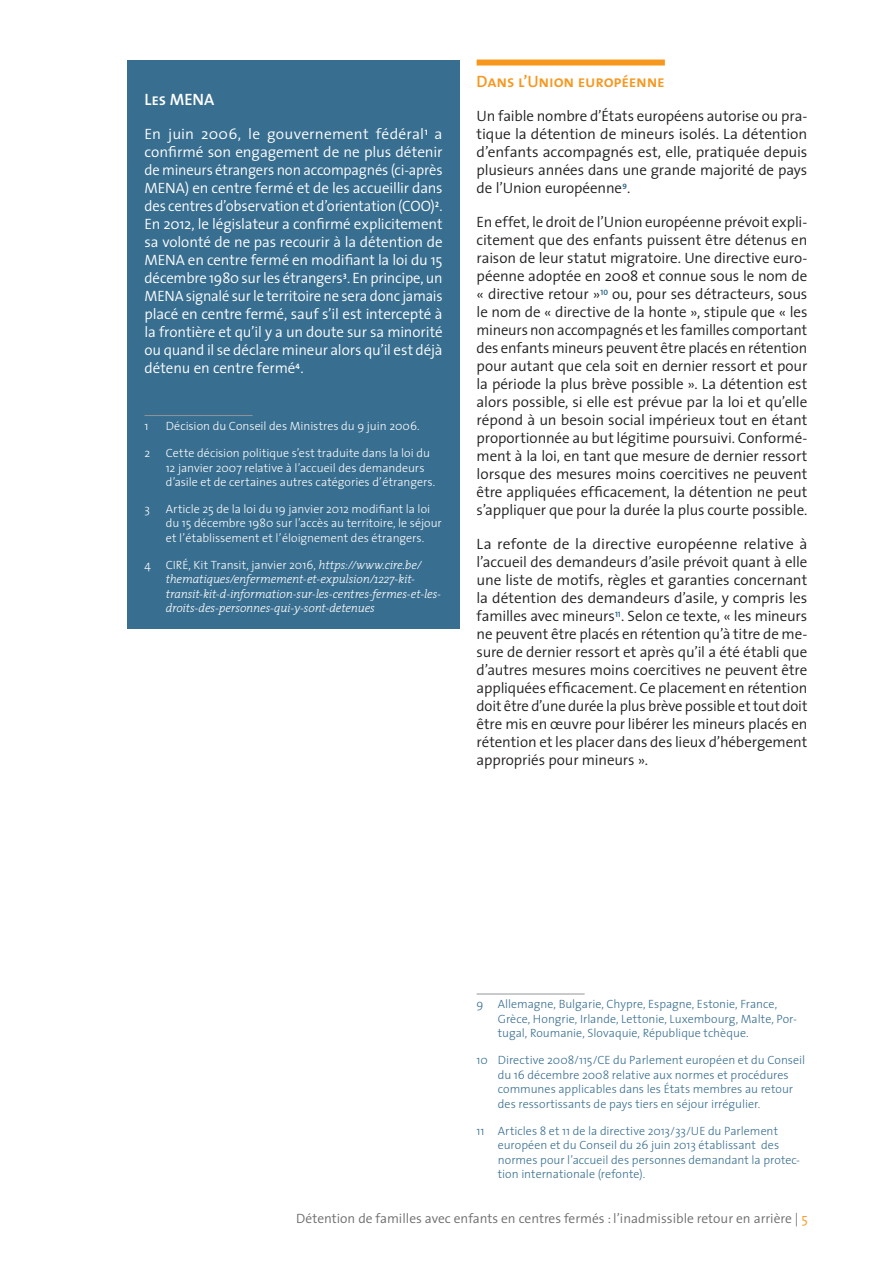
<style>
.page{position:relative;width:893px;height:1263px;background:#fff}
.page>*{position:absolute;margin:0;border:0;box-sizing:border-box;transform-origin:0 0}
.titre_2_cadre_-_2_or{font:16.5px "The Sans Semi Bold Caps";letter-spacing:-.015em;color:#f7971d}
.titre_2_cadre_-_2_bl{font:16.5px "The Sans Semi Bold Caps";letter-spacing:-.005em;color:#fff}
.corps_de_texte{font:300 15px/18px "The Sans";letter-spacing:-.005em;color:#231f20;text-align:justify}
.corps_de_texte_bleu{font:300 15px/18px "The Sans";letter-spacing:-.01em;color:#fff;text-align:justify}
.t1{font:300 13.5px "The Sans";color:#6c6d70}
.note_de_bas_de_page{font:300 12px/14.4px "The Sans";color:#386e8f}
.note_de_bas_de_page-2{font:300 12px/14.4px "The Sans";color:#fff}
.note_de_bas_de_page-3{font:italic 300 12px/14.4px "The Serif";letter-spacing:-.015em;color:#fff}
.s1{font-family:"The Sans";font-style:normal}
.s2{color:#f7971d}
</style>
<div class="page">
<div style="left:477px;top:60px;width:188px;height:6px;background:#f7971d"></div>
<hr style="left:477px;top:994px;width:108px;height:1px;background:#939598">
<div style="left:128px;top:61px;width:332px;height:568px;background:#386e8f"></div>
<hr style="left:145px;top:415px;width:108px;height:1px;background:#939598">
<p class="titre_2_cadre_-_2_bl" style="left:145px;top:85px;width:71px">Les MENA</p>
<p class="corps_de_texte_bleu" style="left:145px;top:124px;width:300px">En juin 2006, le gouvernement fédéral<sup>1</sup> a confirmé son engagement de ne plus détenir de mineurs étrangers non accompagnés (ci-après MENA) en centre fermé et de les accueillir dans des centres d’observation et d’orientation (COO)<sup>2</sup>.<br>En 2012, le législateur a confirmé explicitement sa volonté de ne pas recourir à la détention de MENA en centre fermé en modifiant la loi du 15 décembre 1980 sur les étrangers<sup>3</sup>. En principe, un MENA signalé sur le territoire ne sera donc jamais placé en centre fermé, sauf s’il est intercepté à la frontière et qu’il y a un doute sur sa minorité ou quand il se déclare mineur alors qu’il est déjà détenu en centre fermé<sup>4</sup>.</p>
<p class="note_de_bas_de_page-2" style="left:145px;top:418px;width:6px">1</p>
<p class="note_de_bas_de_page-2" style="left:166px;top:418px;width:255px">Décision du Conseil des Ministres du 9 juin 2006.</p>
<p class="note_de_bas_de_page-2" style="left:145px;top:445px;width:7px">2</p>
<p class="note_de_bas_de_page-2" style="left:166px;top:445px;width:271px">Cette décision politique s’est traduite dans la loi du<br>12 janvier 2007 relative à l’accueil des demandeurs d’asile et de certaines autres catégories d’étrangers.</p>
<p class="note_de_bas_de_page-2" style="left:145px;top:501px;width:7px">3</p>
<p class="note_de_bas_de_page-2" style="left:166px;top:501px;width:277px">Article 25 de la loi du 19 janvier 2012 modifiant la loi du 15 décembre 1980 sur l’accès au territoire, le séjour et l’établissement et l’éloignement des étrangers.</p>
<p class="note_de_bas_de_page-3" style="left:166px;top:557px;width:277px;text-indent:-21px"><span class="s1">4 CIRÉ, Kit Transit, janvier 2016,</span> https://www.cire.be/ thematiques/enfermement-et-expulsion/1227-kit&shy;transit-kit-d-information-sur-les-centres-fermes-et-les&shy;droits-des-personnes-qui-y-sont-detenues</p>
<p class="titre_2_cadre_-_2_or" style="left:477px;top:67px;width:190px">Dans l’Union européenne</p>
<p class="corps_de_texte" style="left:477px;top:106px;width:332px">Un faible nombre d’États européens autorise ou pra&shy;tique la détention de mineurs isolés. La détention d’enfants accompagnés est, elle, pratiquée depuis plusieurs années dans une grande majorité de pays de l’Union européenne<sup>9</sup>.</p>
<p class="corps_de_texte" style="left:477px;top:213px;width:332px">En effet, le droit de l’Union européenne prévoit expli&shy;citement que des enfants puissent être détenus en raison de leur statut migratoire. Une directive euro&shy;péenne adoptée en 2008 et connue sous le nom de « directive retour »<sup>10</sup> ou, pour ses détracteurs, sous le nom de « directive de la honte », stipule que « les mineurs non accompagnés et les familles comportant des enfants mineurs peuvent être placés en rétention pour autant que cela soit en dernier ressort et pour la période la plus brève possible ». La détention est alors possible, si elle est prévue par la loi et qu’elle répond à un besoin social impérieux tout en étant proportionnée au but légitime poursuivi. Conformé&shy;ment à la loi, en tant que mesure de dernier ressort lorsque des mesures moins coercitives ne peuvent être appliquées efficacement, la détention ne peut s’appliquer que pour la durée la plus courte possible.</p>
<p class="corps_de_texte" style="left:477px;top:535px;width:332px">La refonte de la directive européenne relative à l’accueil des demandeurs d’asile prévoit quant à elle une liste de motifs, règles et garanties concernant la détention des demandeurs d’asile, y compris les familles avec mineurs<sup>11</sup>. Selon ce texte, « les mineurs ne peuvent être placés en rétention qu’à titre de me&shy;sure de dernier ressort et après qu’il a été établi que d’autres mesures moins coercitives ne peuvent être appliquées efficacement. Ce placement en rétention doit être d’une durée la plus brève possible et tout doit être mis en œuvre pour libérer les mineurs placés en rétention et les placer dans des lieux d’hébergement appropriés pour mineurs ».</p>
<p class="note_de_bas_de_page" style="left:498px;top:997px;width:301px;text-indent:-21px">9 Allemagne, Bulgarie, Chypre, Espagne, Estonie, France,<br>Grèce, Hongrie, Irlande, Lettonie, Luxembourg, Malte, Por&shy;tugal, Roumanie, Slovaquie, République tchèque.</p>
<p class="note_de_bas_de_page" style="left:498px;top:1053px;width:309px;text-indent:-21px">10 Directive 2008/115/CE du Parlement européen et du Conseil du 16 décembre 2008 relative aux normes et procédures communes applicables dans les États membres au retour des ressortissants de pays tiers en séjour irrégulier.</p>
<p class="note_de_bas_de_page" style="left:498px;top:1123px;width:304px;text-indent:-21px">11 Articles 8 et 11 de la directive 2013/33/UE du Parlement européen et du Conseil du 26 juin 2013 établissant des normes pour l’accueil des personnes demandant la protec&shy;tion internationale (refonte).</p>
<p class="t1" style="left:296px;top:1207px;width:513px">Détention de familles avec enfants en centres fermés : l’inadmissible retour en arrière | <span class="s2">5</span></p>
</div>
